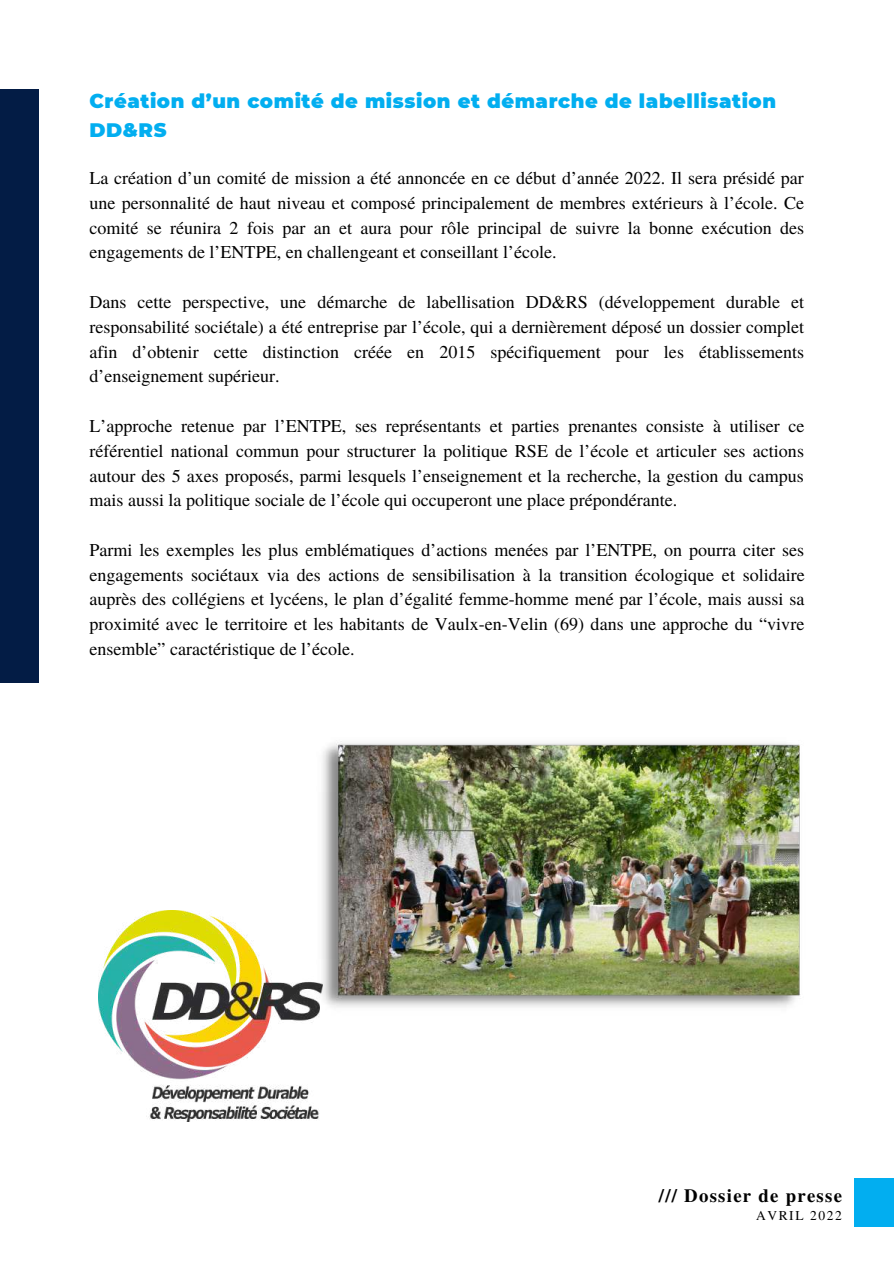
<style>
.page{position:relative;width:894px;height:1264px;background:#fff}
.page>*{position:absolute;margin:0;border:0;box-sizing:border-box;transform-origin:0 0}
.t1{font:900 19.5px/29.2px "Montserrat";letter-spacing:.03em;color:#02aef0}
.t2{font:700 18.75px "Te X Gyre Termes";letter-spacing:.07em;color:#000}
.t3{font:18px/24.8px "Te X Gyre Termes";color:#000;text-align:justify}
.t4{font:13.5px "Te X Gyre Termes";letter-spacing:.12em;color:#000}
</style>
<div class="page">
<div style="left:854px;top:1178px;width:39px;height:48px;background:#02aef0"></div>
<img style="left:322px;top:741px;width:478px;height:266px">
<img style="left:99px;top:910px;width:224px;height:211px">
<div style="left:0;top:89px;width:39px;height:594px;background:#031c45"></div>
<p class="t1" style="left:89px;top:86px;width:688px">Création d’un comité de mission et démarche de labellisation<br>DD&amp;RS</p>
<p class="t3" style="left:89px;top:165px;width:716px">La création d’un comité de mission a été annoncée en ce début d’année 2022. Il sera présidé par une personnalité de haut niveau et composé principalement de membres extérieurs à l’école. Ce comité se réunira 2 fois par an et aura pour rôle principal de suivre la bonne exécution des engagements de l’ENTPE, en challengeant et conseillant l’école.</p>
<p class="t3" style="left:89px;top:289px;width:716px">Dans cette perspective, une démarche de labellisation DD&amp;RS (développement durable et responsabilité sociétale) a été entreprise par l’école, qui a dernièrement déposé un dossier complet afin d’obtenir cette distinction créée en 2015 spécifiquement pour les établissements d’enseignement supérieur.</p>
<p class="t3" style="left:89px;top:412px;width:716px">L’approche retenue par l’ENTPE, ses représentants et parties prenantes consiste à utiliser ce référentiel national commun pour structurer la politique RSE de l’école et articuler ses actions autour des 5 axes proposés, parmi lesquels l’enseignement et la recherche, la gestion du campus mais aussi la politique sociale de l’école qui occuperont une place prépondérante.</p>
<p class="t3" style="left:89px;top:536px;width:716px">Parmi les exemples les plus emblématiques d’actions menées par l’ENTPE, on pourra citer ses engagements sociétaux via des actions de sensibilisation à la transition écologique et solidaire auprès des collégiens et lycéens, le plan d’égalité femme-homme mené par l’école, mais aussi sa proximité avec le territoire et les habitants de Vaulx-en-Velin (69) dans une approche du “vivre ensemble” caractéristique de l’école.</p>
<p class="t2" style="left:658px;top:1180px;width:185px">/// Dossier de presse</p>
<p class="t4" style="left:755px;top:1205px;width:87px">AVRIL 2022</p>
</div>
